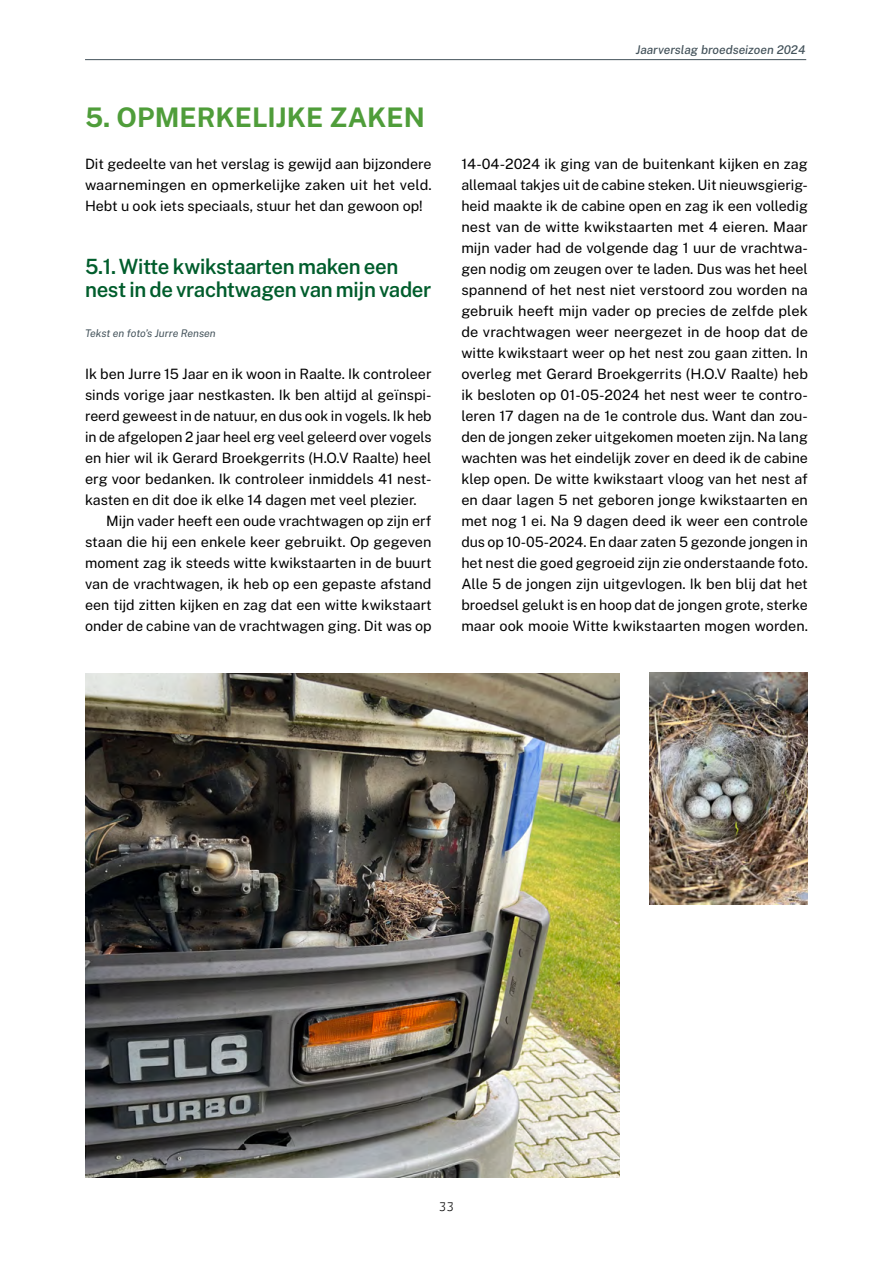
<style>
.page{position:relative;width:893px;height:1263px;background:#fff}
.page>*{position:absolute;margin:0;border:0;box-sizing:border-box;transform-origin:0 0}
.Heading_1{font:700 27px "Public Sans";color:#4f9d3a}
.Heading_2{font:600 21px/22.5px "Public Sans";letter-spacing:-.015em;color:#005d2c}
.Hoofdtekst_inspring{font:14.25px/21px "Public Sans";color:#000;text-align:justify}
.hoofdtekst{font:14.25px/21px "Public Sans";color:#000;text-align:justify}
.t1{font:italic 500 12px "Public Sans";color:#43525a}
.t2{font:12px "Precious Sans";color:#000}
.Bijschrift{font:italic 10.5px "Public Sans";letter-spacing:-.005em;color:#43525a}
</style>
<div class="page">
<hr style="left:85px;top:59px;width:721px;height:1px;background:#43525a">
<img style="left:649px;top:673px;width:159px;height:231px">
<img style="left:85px;top:673px;width:535px;height:505px">
<p class="Heading_1" style="left:85px;top:99px;width:341px">5. OPMERKELIJKE ZAKEN</p>
<p class="hoofdtekst" style="left:85px;top:153px;width:348px">Dit gedeelte van het verslag is gewijd aan bijzondere waarnemingen en opmerkelijke zaken uit het veld.<br>Hebt u ook iets speciaals, stuur het dan gewoon op!</p>
<p class="Heading_2" style="left:85px;top:255px;width:348px">5.1. Witte kwikstaarten maken een nest in de vrachtwagen van mijn vader</p>
<p class="Bijschrift" style="left:85px;top:326px;width:132px">Tekst en foto’s Jurre Rensen</p>
<p class="hoofdtekst" style="left:85px;top:363px;width:348px">Ik ben Jurre 15 Jaar en ik woon in Raalte. Ik controleer sinds vorige jaar nestkasten. Ik ben altijd al geïnspi&shy;reerd geweest in de natuur, en dus ook in vogels. Ik heb in de afgelopen 2 jaar heel erg veel geleerd over vogels en hier wil ik Gerard Broekgerrits (H.O.V Raalte) heel erg voor bedanken. Ik controleer inmiddels 41 nest&shy;kasten en dit doe ik elke 14 dagen met veel plezier.</p>
<p class="Hoofdtekst_inspring" style="left:85px;top:510px;width:348px;text-indent:21px">Mijn vader heeft een oude vrachtwagen op zijn erf staan die hij een enkele keer gebruikt. Op gegeven moment zag ik steeds witte kwikstaarten in de buurt van de vrachtwagen, ik heb op een gepaste afstand een tijd zitten kijken en zag dat een witte kwikstaart onder de cabine van de vrachtwagen ging. Dit was op</p>
<p class="t1" style="left:636px;top:42px;width:171px">Jaarverslag broedseizoen 2024</p>
<p class="Hoofdtekst_inspring" style="left:461px;top:153px;width:348px">14-04-2024 ik ging van de buitenkant kijken en zag allemaal takjes uit de cabine steken. Uit nieuwsgierig&shy;heid maakte ik de cabine open en zag ik een volledig nest van de witte kwikstaarten met 4 eieren. Maar mijn vader had de volgende dag 1 uur de vrachtwa&shy;gen nodig om zeugen over te laden. Dus was het heel spannend of het nest niet verstoord zou worden na gebruik heeft mijn vader op precies de zelfde plek de vrachtwagen weer neergezet in de hoop dat de witte kwikstaart weer op het nest zou gaan zitten. In overleg met Gerard Broekgerrits (H.O.V Raalte) heb ik besloten op 01-05-2024 het nest weer te contro&shy;leren 17 dagen na de 1e controle dus. Want dan zou&shy;den de jongen zeker uitgekomen moeten zijn. Na lang wachten was het eindelijk zover en deed ik de cabine klep open. De witte kwikstaart vloog van het nest af en daar lagen 5 net geboren jonge kwikstaarten en met nog 1 ei. Na 9 dagen deed ik weer een controle dus op 10-05-2024. En daar zaten 5 gezonde jongen in het nest die goed gegroeid zijn zie onderstaande foto.<br>Alle 5 de jongen zijn uitgevlogen. Ik ben blij dat het broedsel gelukt is en hoop dat de jongen grote, sterke maar ook mooie Witte kwikstaarten mogen worden.</p>
<p class="t2" style="left:439px;top:1199px;width:17px">33</p>
</div>
